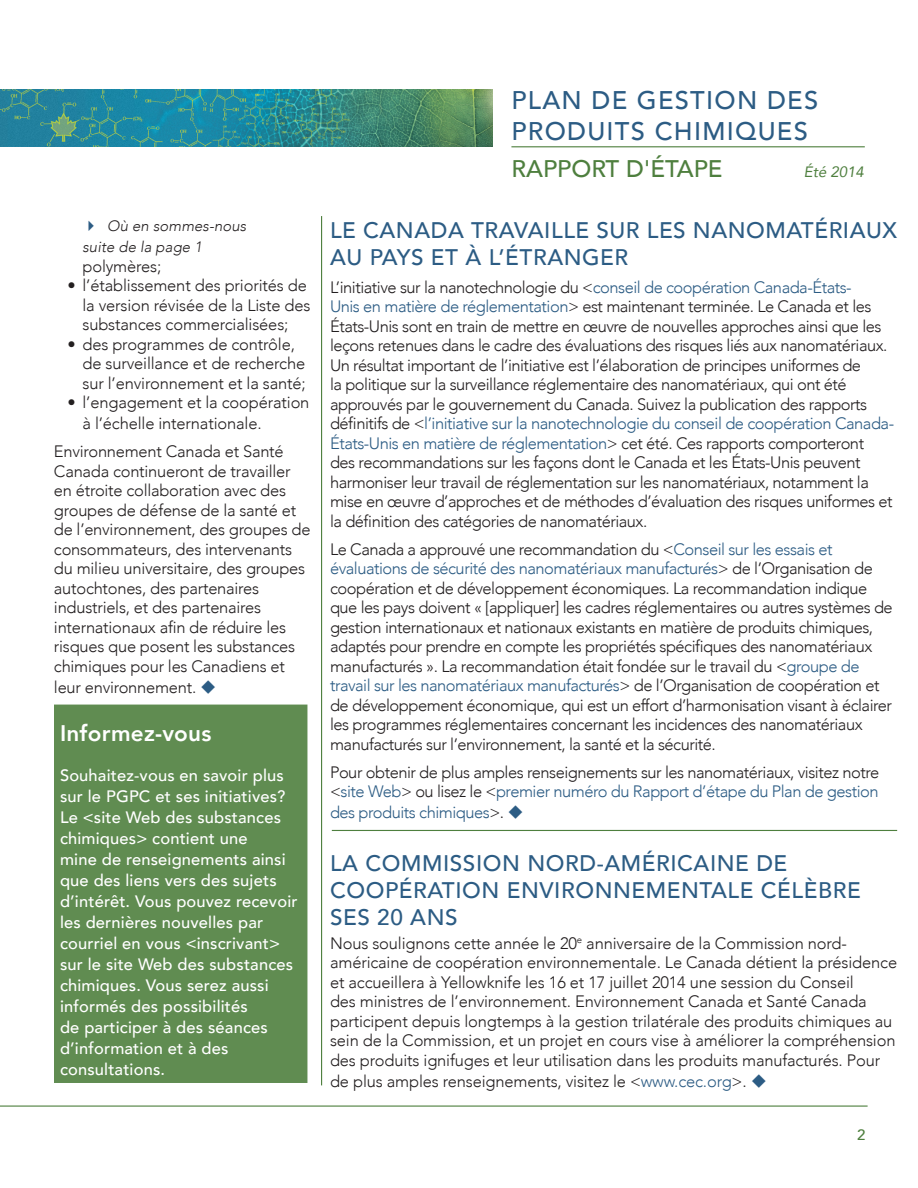
<style>
.page{position:relative;width:918px;height:1188px;background:#fff}
.page>*{position:absolute;margin:0;border:0;box-sizing:border-box;transform-origin:0 0}
.t1{font:500 25.5px/30.6px "Avenir";letter-spacing:.05em;color:#2c5c84}
.t2{font:500 24px "Avenir";color:#4e7f3e}
.t3{font:500 22.5px/27px "Avenir";letter-spacing:.025em;color:#2c5c84}
.t4{font:800 22.5px "Avenir";color:#fff}
.t5{font:300 16.5px/19.5px "Avenir";letter-spacing:-.03em;color:#231f20}
.t6{font:300 16.5px/19.5px "Avenir";letter-spacing:-.01em;color:#231f20}
.t7{font:500 16.5px/21px "Avenir";letter-spacing:.01em;color:#fff}
.t8{font:300 16.5px "Avenir";letter-spacing:-.03em;color:#2c5c84}
.t9{font:italic 300 15px/21px "Avenir";letter-spacing:.005em;color:#231f20}
.t10{font:italic 15px "Avenir";color:#4e7f3e}
.t11{font:500 15px "Avenir";color:#4e7f3e}
.s1{color:#2c5c84}
.s2{color:#231f20}
</style>
<div class="page">
<hr style="left:0;top:1106px;width:868px;height:1px;background:#4e7f3e">
<hr style="left:511px;top:146px;width:354px;height:1px;background:#4e7f3e">
<img style="left:0;top:89px;width:493px;height:58px">
<div style="left:54px;top:705px;width:253px;height:378px;background:#608c51"></div>
<hr style="left:321px;top:216px;width:1px;height:869px;background:#4e7f3e">
<hr style="left:332px;top:830px;width:565px;height:1px;background:#4e7f3e">
<p class="t9" style="left:82px;top:215px;width:165px"><span class="s1">✔</span> Où en sommes-nous suite de la page 1</p>
<p class="t6" style="left:82px;top:256px;width:80px">polymères;</p>
<p class="t6" style="left:82px;top:276px;width:230px;text-indent:-15px">• l’établissement des priorités de la version révisée de la Liste des substances commercialisées;</p>
<p class="t6" style="left:82px;top:334px;width:225px;text-indent:-15px">• des programmes de contrôle, de surveillance et de recherche sur l’environnement et la santé;</p>
<p class="t6" style="left:82px;top:392px;width:228px;line-height:21px;text-indent:-15px">• l’engagement et la coopération à l’échelle internationale.</p>
<p class="t5" style="left:54px;top:442px;width:258px">Environnement Canada et Santé Canada continueront de travailler en étroite collaboration avec des groupes de défense de la santé et de l’environnement, des groupes de consommateurs, des intervenants du milieu universitaire, des groupes autochtones, des partenaires industriels, et des partenaires internationaux afin de réduire les risques que posent les substances chimiques pour les Canadiens et</p>
<p class="t5" style="left:54px;top:677px;width:164px">leur environnement. <span class="s1">◆</span></p>
<h3 class="t4" style="left:60px;top:716px;width:153px">Informez-vous</h3>
<p class="t7" style="left:60px;top:763px;width:239px">Souhaitez-vous en savoir plus sur le PGPC et ses initiatives?<br>Le &lt;site Web des substances chimiques&gt; contient une<br>mine de renseignements ainsi que des liens vers des sujets d’intérêt. Vous pouvez recevoir les dernières nouvelles par courriel en vous &lt;inscrivant&gt; sur le site Web des substances chimiques. Vous serez aussi informés des possibilités<br>de participer à des séances d’information et à des consultations.</p>
<h1 class="t1" style="left:511px;top:83px;width:308px;text-indent:80px">de g estion des produits chimiques</h1>
<h2 class="t2" style="left:511px;top:148px;width:213px">rapport d'étape</h2>
<p class="t10" style="left:804px;top:162px;width:62px">Été 2014</p>
<h1 class="t1" style="left:511px;top:83px;width:34px">plan</h1>
<h3 class="t3" style="left:330px;top:215px;width:68px">Le Cana</h3>
<h3 class="t3" style="left:431px;top:215px;width:110px">da travaill</h3>
<h3 class="t3" style="left:576px;top:215px;width:135px">e sur les nan</h3>
<h3 class="t3" style="left:746px;top:215px;width:152px">omatériaux</h3>
<h3 class="t3" style="left:330px;top:242px;width:236px">a u pays et à l’étrang</h3>
<h3 class="t3" style="left:600px;top:242px;width:30px">er</h3>
<p class="t5" style="left:330px;top:277px;width:566px">L’initiative sur la nanotechnologie du &lt;<span class="s1">conseil de coopération Canada-États-<br>Unis en matière de réglementation</span>&gt; est maintenant terminée. Le Canada et les États-Unis sont en train de mettre en œuvre de nouvelles approches ainsi que les leçons retenues dans le cadre des évaluations des risques liés aux nanomatériaux.<br>Un résultat important de l’initiative est l’élaboration de principes uniformes de<br>la politique sur la surveillance réglementaire des nanomatériaux, qui ont été approuvés par le gouvernement du Canada. Suivez la publication des rapports définitifs de &lt;<span class="s1">l’initiative sur la nanotechnologie du conseil de coopération Canada-États-Unis en matière de réglementation</span>&gt; cet été. Ces rapports comporteront<br>des recommandations sur les façons dont le Canada et les États-Unis peuvent harmoniser leur travail de réglementation sur les nanomatériaux, notamment la mise en œuvre d’approches et de méthodes d’évaluation des risques uniformes et la définition des catégories de nanomatériaux.</p>
<p class="t5" style="left:330px;top:539px;width:564px">Le Canada a approuvé une recommandation du &lt;<span class="s1">Conseil sur les essais et évaluations de sécurité des nanomatériaux manufacturés</span>&gt; de l’Organisation de coopération et de développement économiques. La recommandation indique que les pays doivent « [appliquer] les cadres réglementaires ou autres systèmes de gestion internationaux et nationaux existants en matière de produits chimiques, adaptés pour prendre en compte les propriétés spécifiques des nanomatériaux manufacturés ». La recommandation était fondée sur le travail du &lt;<span class="s1">groupe de travail sur les nanomatériaux manufacturés</span>&gt; de l’Organisation de coopération et de développement économique, qui est un effort d’harmonisation visant à éclairer les programmes réglementaires concernant les incidences des nanomatériaux manufacturés sur l’environnement, la santé et la sécurité.</p>
<p class="t5" style="left:330px;top:762px;width:551px">Pour obtenir de plus amples renseignements sur les nanomatériaux, visitez notre &lt;<span class="s1">site Web</span>&gt; ou lisez le &lt;<span class="s1">premier numéro du Rapport d’étape du Plan de gestion</span></p>
<p class="t8" style="left:330px;top:803px;width:195px">des produits chimiques<span class="s2">&gt;.</span> ◆</p>
<h3 class="t3" style="left:330px;top:849px;width:87px">La Commi</h3>
<h3 class="t3" style="left:450px;top:849px;width:234px">ssion nord-am éricain</h3>
<h3 class="t3" style="left:330px;top:849px;width:532px;text-indent:405px">e de coopération envi ronn em entale célèbre ses 20 ans</h3>
<p class="t6" style="left:330px;top:934px;width:569px">Nous soulignons cette année le 20<sup>e</sup> anniversaire de la Commission nord&shy;américaine de coopération environnementale. Le Canada détient la présidence et accueillera à Yellowknife les 16 et 17 juillet 2014 une session du Conseil<br>des ministres de l’environnement. Environnement Canada et Santé Canada participent depuis longtemps à la gestion trilatérale des produits chimiques au sein de la Commission, et un projet en cours vise à améliorer la compréhension des produits ignifuges et leur utilisation dans les produits manufacturés. Pour</p>
<p class="t6" style="left:330px;top:1072px;width:438px">de plus amples renseignements, visitez le &lt;<span class="s1">www.cec.org</span>&gt;. <span class="s1">◆</span></p>
<p class="t11" style="left:857px;top:1122px;width:10px">2</p>
</div>
